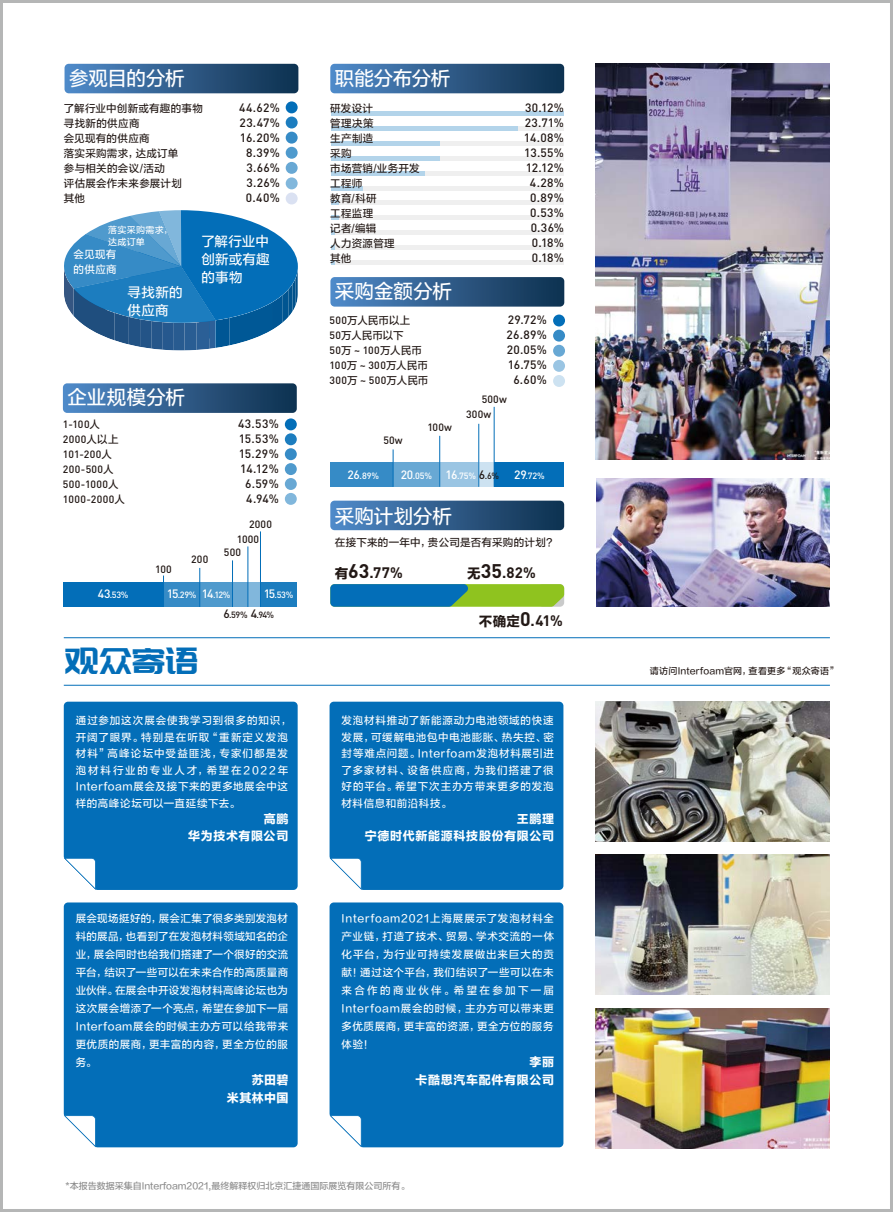
<style>
.page{position:relative;width:893px;height:1212px;background:#fff}
.page>*{position:absolute;margin:0;border:0;box-sizing:border-box;transform-origin:0 0}
.t1{font:36px "Pang Men Zheng Dao";color:#036eb8}
.t2{font:19.5px "FZLTZHUNHK GBK1 0";color:#fff}
.t3{font:700 15px "DIN";color:#221815}
.t4{font:13.5px/18px "FZLTZHUNHK GBK1 0";letter-spacing:.02em;color:#fff;text-align:justify}
.t5{font:500 12px/15px "DIN";letter-spacing:.025em;color:#221815;text-align:right}
.t6{font:12px/16.5px "FZLTDHK GBK1 0";letter-spacing:.05em;color:#fff;text-align:right}
.t7{font:500 12px/15px "DIN";color:#221815;text-align:right}
.t8{font:12px/18px "FZLTDHK GBK1 0";letter-spacing:.025em;color:#fff;text-align:right}
.t9{font:10.5px/18px "FZLTZHUNHK GBK1 0";letter-spacing:.07em;color:#fff;text-align:justify}
.t10{font:10.5px/15px "FZLTZHUNHK GBK1 0";letter-spacing:.025em;color:#221815}
.t11{font:500 10.5px/15px "DIN";letter-spacing:.025em;color:#221815}
.t12{font:10.5px/16.5px "FZLTZHUNHK GBK1 0";letter-spacing:.09em;color:#fff}
.t13{font:10.5px/15px "FZLTZHUNHK GBK1 0";color:#221815}
.t14{font:10.5px/15px "FZLTZHUNHK GBK1 0";letter-spacing:.03em;color:#fff}
.t15{font:500 9px "DIN";letter-spacing:-.025em;color:#fff}
.t16{font:9px "FZLTZHUNHK GBK1 0";color:#898989}
.t17{font:9px "FZLTZHUNHK GBK1 0";letter-spacing:.02em;color:#221815}
.t18{font:9px/12px "FZLTZHUNHK GBK1 0";letter-spacing:.03em;color:#fff}
.t19{font:500 9px "DIN";color:#221815}
.s1{font-family:"FZLTZHUNHK GBK1 0";font-weight:400}
.s2{font-size:12px}
.s3{font-family:"DIN";font-weight:500}
.s4{font-size:12px;color:#221815}
.s5{color:#221815}
.s6{font-family:"FZLTDHK GBK1 0";font-weight:400;font-size:13.5px}
.s7{font-size:19.5px}
</style>
<div class="page">
<img style="left:0;top:0;width:893px;height:1212px">
<h2 class="t2" style="left:69px;top:67px;width:117px">参观目的分析</h2>
<p class="t10" style="left:64px;top:101px;width:141px">了解行业中创新或有趣的事物寻找新的供应商<br>会见现有的供应商<br>落实采购需求，达成订单<br>参与相关的会议/活动<br>评估展会作未来参展计划<br>其他</p>
<p class="t5" style="left:239px;top:99px;width:42px">44.62%<br>23.47%<br>16.20%<br>8.39%<br>3.66%<br>3.26%<br>0.40%</p>
<p class="t18" style="left:108px;top:224px;width:66px">落实采购需求，达成订单</p>
<p class="t4" style="left:201px;top:233px;width:70px">了解行业中创新或有趣的事物</p>
<p class="t4" style="left:127px;top:284px;width:57px">寻找新的供应商</p>
<p class="t14" style="left:74px;top:248px;width:45px">会见现有的供应商</p>
<h2 class="t2" style="left:67px;top:387px;width:119px">企业规模分析</h2>
<p class="t11" style="left:63px;top:416px;width:63px">1-100<span class="s1">人<br></span>2000<span class="s1">人以上<br></span>101-200<span class="s1">人<br></span>200-500<span class="s1">人<br></span>500-1000<span class="s1">人<br></span>1000-2000<span class="s1">人</span></p>
<p class="t11" style="left:155px;top:561px;width:18px">100</p>
<p class="t11" style="left:191px;top:551px;width:19px">200</p>
<p class="t7" style="left:238px;top:416px;width:42px">43.53%<br>15.53%<br>15.29%<br>14.12%<br>6.59%<br>4.94%</p>
<p class="t11" style="left:249px;top:516px;width:24px">2000</p>
<p class="t11" style="left:224px;top:531px;width:37px;line-height:13.6px;text-indent:13px">1000<br>500</p>
<p class="t15" style="left:98px;top:589px;width:32px"><span class="s2">43</span>.53%</p>
<p class="t15" style="left:167px;top:589px;width:65px"><span class="s2">15</span>.29% <span class="s2">14</span>.12%</p>
<p class="t15" style="left:264px;top:589px;width:31px"><span class="s2">15</span>.53%</p>
<p class="t19" style="left:223px;top:609px;width:52px"><span class="s2">6</span>.59% <span class="s2">4</span>.94%</p>
<h1 class="t1" style="left:64px;top:643px;width:136px">观众寄语</h1>
<p class="t12" style="left:76px;top:713px;width:217px">通过参加这次展会使我学习到很多的知识，开阔了眼界。特别是在听取“重新定义发泡材料”高峰论坛中受益匪浅，专家们都是发泡材料行业的专业人才，希望在2022年<br>Interfoam展会及接下来的更多地展会中这样的高峰论坛可以一直延续下去。</p>
<p class="t6" style="left:188px;top:811px;width:102px">高鹏<br>华为技术有限公司</p>
<p class="t9" style="left:76px;top:909px;width:214px">展会现场挺好的，展会汇集了很多类别发泡材料的展品，也看到了在发泡材料领域知名的企业，展会同时也给我们搭建了一个很好的交流平台，结识了一些可以在未来合作的高质量商业伙伴。在展会中开设发泡材料高峰论坛也为这次展会增添了一个亮点，希望在参加下一届Interfoam展会的时候主办方可以给我带来更优质的展商，更丰富的内容，更全方位的服务。</p>
<p class="t8" style="left:227px;top:1071px;width:63px">苏田碧<br>米其林中国</p>
<h2 class="t2" style="left:335px;top:67px;width:117px">职能分布分析</h2>
<p class="t10" style="left:330px;top:101px;width:91px">研发设计<br>管理决策<br>生产制造<br>采购<br>市场营销/业务开发工程师<br>教育/科研<br>工程监理<br>记者/编辑<br>人力资源管理<br>其他</p>
<h2 class="t2" style="left:335px;top:280px;width:118px">采购金额分析</h2>
<p class="t13" style="left:329px;top:314px;width:82px"><span class="s3">500</span>万人民币以上<br><span class="s3">50</span>万人民币以下</p>
<p class="t11" style="left:329px;top:343px;width:100px">50<span class="s1">万</span> ~ 100<span class="s1">万人民币<br></span>100<span class="s1">万</span> ~ 300<span class="s1">万人民币<br></span>300<span class="s1">万</span> ~ 500<span class="s1">万人民币</span></p>
<p class="t11" style="left:383px;top:432px;width:21px">50w</p>
<p class="t11" style="left:427px;top:419px;width:26px">100w</p>
<p class="t5" style="left:524px;top:99px;width:42px">30.12%<br>23.71%<br>14.08%<br>13.55%<br>12.12%<br>4.28%<br>0.89%<br>0.53%<br>0.36%<br>0.18%<br>0.18%</p>
<p class="t5" style="left:507px;top:312px;width:42px;text-align:center">29.72%<br>26.89%<br>20.05%<br>16.75%<br>6.60%</p>
<p class="t11" style="left:466px;top:391px;width:42px;text-indent:15px">500w<br>300w</p>
<p class="t15" style="left:348px;top:470px;width:33px"><span class="s2">26</span>.89%</p>
<p class="t15" style="left:401px;top:470px;width:100px"><span class="s2">20</span>.05% <span class="s2">16</span>.75% <span class="s4">6</span><span class="s5">.6%</span></p>
<p class="t15" style="left:514px;top:470px;width:32px"><span class="s2">29</span>.72%</p>
<h2 class="t2" style="left:335px;top:505px;width:119px">采购计划分析</h2>
<p class="t10" style="left:335px;top:535px;width:224px">在接下来的一年中，贵公司是否有采购的计划？</p>
<h3 class="t3" style="left:335px;top:563px;width:70px"><span class="s6">有</span><span class="s7">63</span>.77%</h3>
<h3 class="t3" style="left:467px;top:563px;width:70px"><span class="s6">无</span><span class="s7">35</span>.82%</h3>
<h3 class="t3" style="left:479px;top:611px;width:86px"><span class="s6">不确定</span><span class="s7">0</span>.41%</h3>
<p class="t9" style="left:342px;top:713px;width:214px;line-height:16.5px">发泡材料推动了新能源动力电池领域的快速发展，可缓解电池包中电池膨胀、热失控、密封等难点问题。Interfoam发泡材料展引进了多家材料、设备供应商，为我们搭建了很好的平台。希望下次主办方带来更多的发泡材料信息和前沿科技。</p>
<p class="t6" style="left:365px;top:811px;width:191px">王鹏理<br>宁德时代新能源科技股份有限公司</p>
<p class="t9" style="left:342px;top:909px;width:214px">Interfoam2021上海展展示了发泡材料全产业链，打造了技术、贸易、学术交流的一体化平台，为行业可持续发展做出来巨大的贡献！通过这个平台，我们结识了一些可以在未来合作的商业伙伴。希望在参加下一届Interfoam展会的时候，主办方可以带来更多优质展商，更丰富的资源，更全方位的服务体验！</p>
<p class="t6" style="left:415px;top:1053px;width:140px;line-height:18px">李丽<br>卡酷思汽车配件有限公司</p>
<p class="t16" style="left:66px;top:1181px;width:345px">*本报告数据采集自Interfoam2021,最终解释权归北京汇捷通国际展览有限公司所有。</p>
<p class="t17" style="left:650px;top:666px;width:189px">请访问Interfoam官网，查看更多“观众寄语”</p>
</div>
